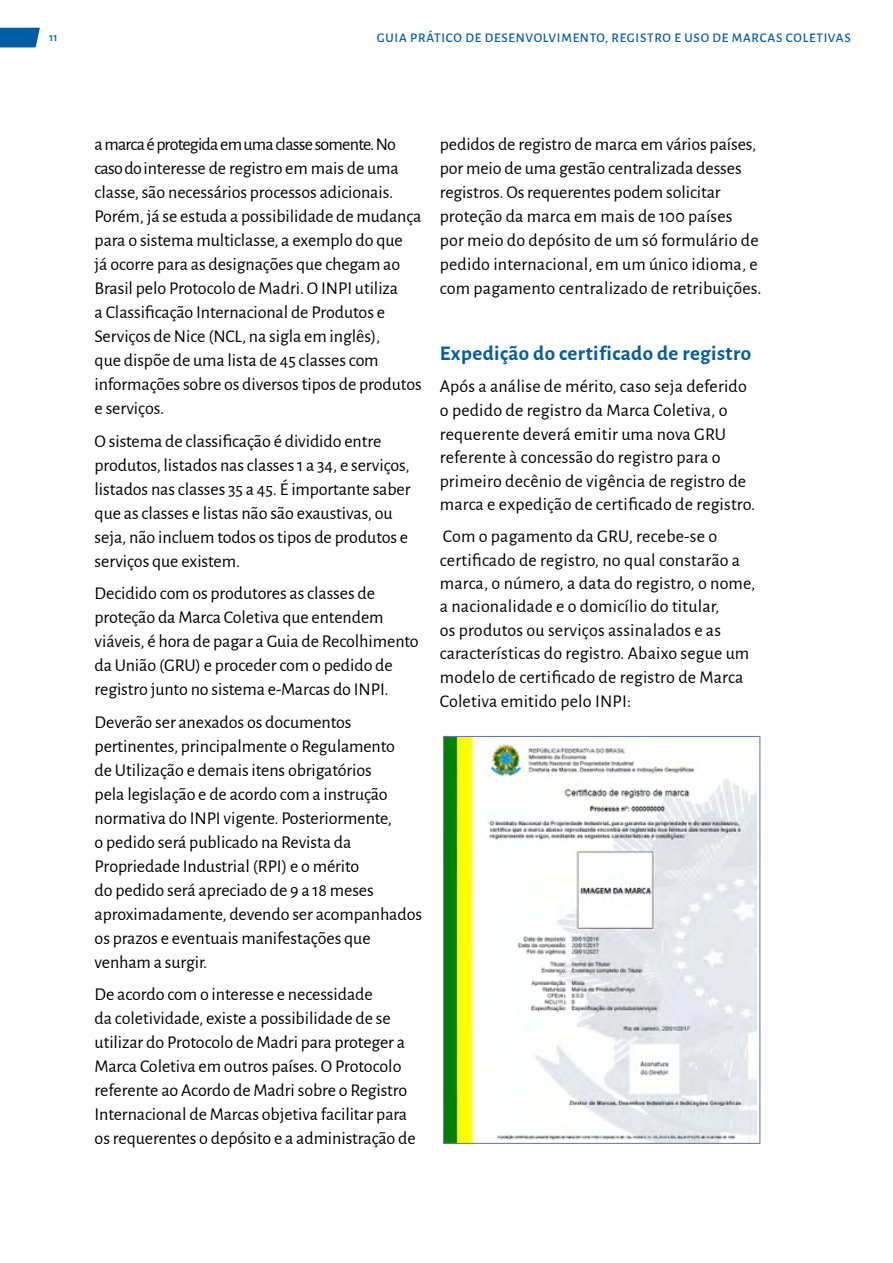
<style>
.page{position:relative;width:893px;height:1263px;background:#fff}
.page>*{position:absolute;margin:0;border:0;box-sizing:border-box;transform-origin:0 0}
.t1{font:700 21px "Alegreya Sans";letter-spacing:.02em;color:#025ca3}
.t2{font:18px/24px "Alegreya Sans";letter-spacing:-.005em;color:#000}
.t3{font:500 13.2px "Alegreya Sans";letter-spacing:.06em;color:#025ca3}
.t4{font:500 12px "Alegreya Sans";color:#025ca3}
</style>
<div class="page">
<svg style="left:0;top:28px;width:40px;height:19px"></svg>
<img style="left:445px;top:738px;width:313px;height:404px">
<div style="left:443px;top:736px;width:317px;height:408px;border:1px solid #6b7ba3"></div>
<p class="t4" style="left:49px;top:28px;width:10px">11</p>
<p class="t3" style="left:377px;top:28px;width:476px">GUIA PRÁTICO DE DESENVOLVIMENTO, REGISTRO E USO DE MARCAS COLETIVAS</p>
<p class="t2" style="left:95px;top:132px;width:329px">a marca é protegida em uma classe somente. No caso do interesse de registro em mais de uma classe, são necessários processos adicionais.<br>Porém, já se estuda a possibilidade de mudança para o sistema multiclasse, a exemplo do que<br>já ocorre para as designações que chegam ao Brasil pelo Protocolo de Madri. O INPI utiliza<br>a Classificação Internacional de Produtos e Serviços de Nice (NCL, na sigla em inglês),<br>que dispõe de uma lista de 45 classes com informações sobre os diversos tipos de produtos e serviços.</p>
<p class="t2" style="left:95px;top:428px;width:318px">O sistema de classificação é dividido entre produtos, listados nas classes 1 a 34, e serviços, listados nas classes 35 a 45. É importante saber que as classes e listas não são exaustivas, ou seja, não incluem todos os tipos de produtos e serviços que existem.</p>
<p class="t2" style="left:95px;top:581px;width:326px">Decidido com os produtores as classes de proteção da Marca Coletiva que entendem viáveis, é hora de pagar a Guia de Recolhimento da União (GRU) e proceder com o pedido de registro junto no sistema e-Marcas do INPI.</p>
<p class="t2" style="left:95px;top:709px;width:329px">Deverão ser anexados os documentos pertinentes, principalmente o Regulamento<br>de Utilização e demais itens obrigatórios<br>pela legislação e de acordo com a instrução normativa do INPI vigente. Posteriormente,<br>o pedido será publicado na Revista da Propriedade Industrial (RPI) e o mérito<br>do pedido será apreciado de 9 a 18 meses aproximadamente, devendo ser acompanhados os prazos e eventuais manifestações que venham a surgir.</p>
<p class="t2" style="left:95px;top:982px;width:323px">De acordo com o interesse e necessidade<br>da coletividade, existe a possibilidade de se utilizar do Protocolo de Madri para proteger a Marca Coletiva em outros países. O Protocolo referente ao Acordo de Madri sobre o Registro Internacional de Marcas objetiva facilitar para os requerentes o depósito e a administração de</p>
<p class="t2" style="left:440px;top:132px;width:323px">pedidos de registro de marca em vários países, por meio de uma gestão centralizada desses registros. Os requerentes podem solicitar proteção da marca em mais de 100 países<br>por meio do depósito de um só formulário de pedido internacional, em um único idioma, e com pagamento centralizado de retribuições.</p>
<p class="t1" style="left:440px;top:337px;width:313px">Expedição do certificado de registro</p>
<p class="t2" style="left:440px;top:373px;width:317px">Após a análise de mérito, caso seja deferido o pedido de registro da Marca Coletiva, o requerente deverá emitir uma nova GRU referente à concessão do registro para o primeiro decênio de vigência de registro de marca e expedição de certificado de registro.</p>
<p class="t2" style="left:440px;top:524px;width:317px;line-height:23.5px">Com o pagamento da GRU, recebe-se o certificado de registro, no qual constarão a marca, o número, a data do registro, o nome, a nacionalidade e o domicílio do titular,<br>os produtos ou serviços assinalados e as características do registro. Abaixo segue um modelo de certificado de registro de Marca Coletiva emitido pelo INPI:</p>
</div>
